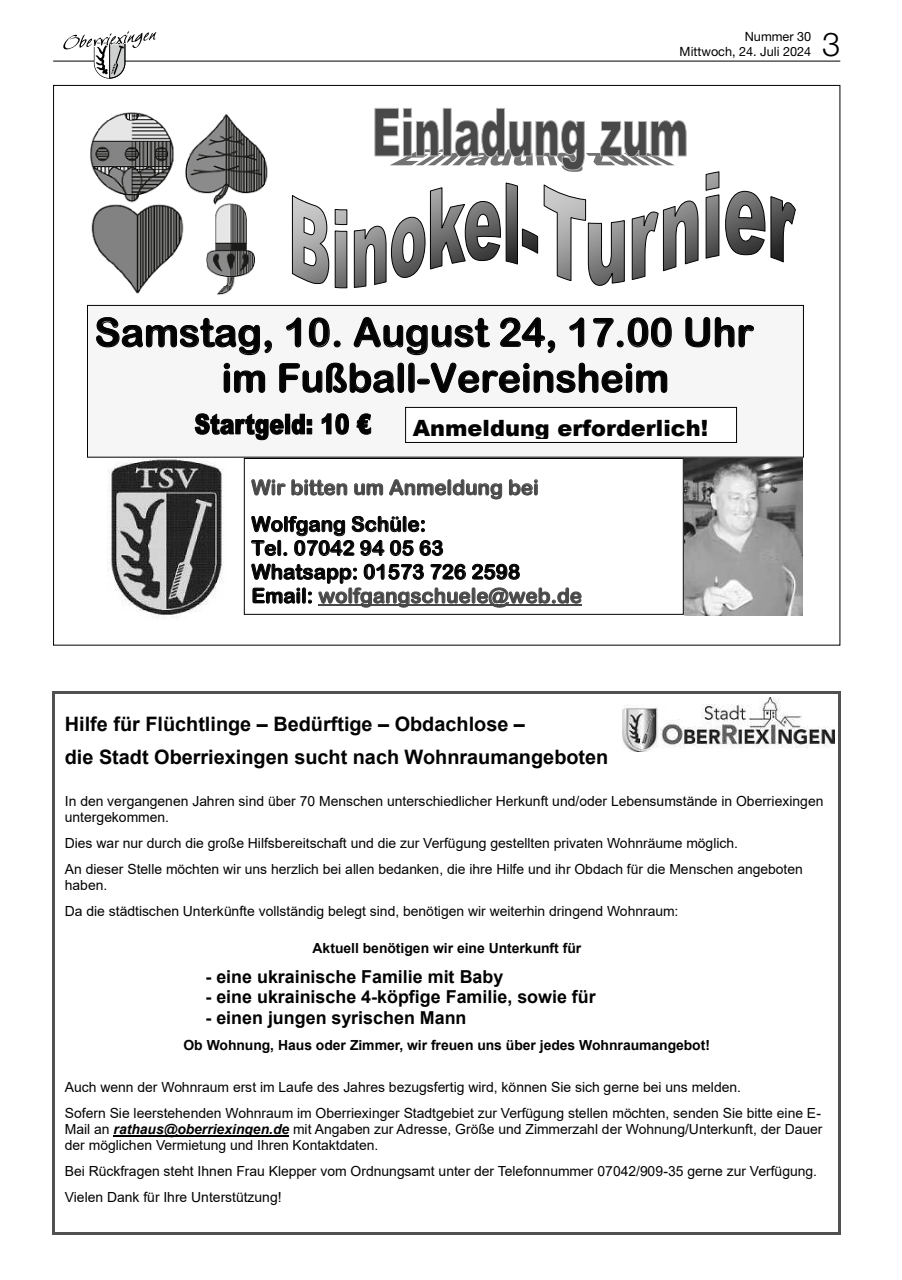
<style>
.page{position:relative;width:902px;height:1280px;background:#fff}
.page>*{position:absolute;margin:0;border:0;box-sizing:border-box;transform-origin:0 0}
.t1{font:39.3px/45.5px "Arial Rounded MT Bold";color:#030303}
.t2{font:300 33px "Helvetica Neue LT Pro";color:#000}
.t3{font:900 22.35px "Arial";color:#030303}
.t4{font:20.55px/23.9px "Arial Rounded MT Bold";color:#030303}
.t5{font:20.55px "Arial Rounded MT Bold";color:#494949}
.t6{font:700 19.95px/32.7px "Arial";color:#030303}
.t7{font:700 17.85px "Arial";color:#030303}
.t8{font:13.95px/26px "Arial";color:#030303}
.t9{font:700 13.95px "Arial";letter-spacing:-.005em;color:#030303}
.t10{font:12.75px/15px "Helvetica Neue LT Pro";color:#000;text-align:right}
.s1{color:#484848}
.s2{font-weight:700;font-style:italic}
</style>
<div class="page">
<hr style="left:53px;top:61px;width:787px;height:1px;background:#000">
<svg style="left:63px;top:31px;width:94px;height:54px"></svg>
<img style="left:90px;top:112px;width:178px;height:183px">
<svg style="left:374px;top:107px;width:313px;height:65px"></svg>
<img style="left:108px;top:457px;width:118px;height:162px">
<img style="left:684px;top:458px;width:118px;height:157px">
<div style="left:244px;top:458px;width:439px;height:157px;border:1px solid #030303"></div>
<svg style="left:251px;top:479px;width:96px;height:17px"></svg>
<svg style="left:354px;top:483px;width:29px;height:12px"></svg>
<svg style="left:389px;top:479px;width:113px;height:20px"></svg>
<svg style="left:509px;top:479px;width:29px;height:17px"></svg>
<svg style="left:251px;top:516px;width:192px;height:40px"></svg>
<svg style="left:251px;top:563px;width:330px;height:45px"></svg>
<hr style="left:318px;top:605px;width:264px;height:1px;background:#484848">
<svg style="left:631px;top:200px;width:67px;height:80px"></svg>
<svg style="left:705px;top:171px;width:91px;height:92px"></svg>
<svg style="left:291px;top:195px;width:56px;height:93px"></svg>
<svg style="left:353px;top:182px;width:272px;height:106px"></svg>
<div style="left:87px;top:305px;width:716px;height:152px;background:#f5f6f5"></div>
<div style="left:87px;top:305px;width:716px;height:152px;border:1px solid #030303"></div>
<svg style="left:96px;top:317px;width:176px;height:39px"></svg>
<svg style="left:286px;top:317px;width:16px;height:31px"></svg>
<svg style="left:308px;top:317px;width:33px;height:31px"></svg>
<svg style="left:353px;top:317px;width:137px;height:39px"></svg>
<svg style="left:500px;top:317px;width:56px;height:37px"></svg>
<svg style="left:569px;top:317px;width:15px;height:31px"></svg>
<svg style="left:593px;top:317px;width:79px;height:31px"></svg>
<svg style="left:685px;top:317px;width:69px;height:31px"></svg>
<svg style="left:223px;top:362px;width:43px;height:31px"></svg>
<svg style="left:279px;top:362px;width:389px;height:31px"></svg>
<div style="left:285px;top:414px;width:5px;height:20px;background:#030303"></div>
<svg style="left:194px;top:413px;width:90px;height:27px"></svg>
<svg style="left:291px;top:413px;width:21px;height:22px"></svg>
<svg style="left:321px;top:413px;width:28px;height:22px"></svg>
<svg style="left:356px;top:413px;width:15px;height:22px"></svg>
<div style="left:405px;top:407px;width:331px;height:35px;background:#fff"></div>
<div style="left:405px;top:407px;width:331px;height:36px;border:1px solid #030303"></div>
<img style="left:622px;top:698px;width:212px;height:53px">
<hr style="left:113px;top:1136px;width:176px;height:1px;background:#030303">
<hr style="left:55px;top:691px;width:783px;height:2px;background:#515151">
<hr style="left:53px;top:693px;width:2px;height:539px;background:#515151">
<hr style="left:838px;top:693px;width:3px;height:539px;background:#515151">
<hr style="left:55px;top:1232px;width:783px;height:2px;background:#515151">
<p class="t10" style="left:679px;top:28px;width:133px">Nummer 30<br>Mittwoch, 24. Juli 2024</p>
<h2 class="t2" style="left:822px;top:24px;width:20px">3</h2>
<h1 class="t1" style="left:221px;top:309px;width:533px;text-indent:-127px">Samstag, 10. August 24, 17.00 Uhr im Fußball-Vereinsheim</h1>
<h3 class="t3" style="left:413px;top:412px;width:297px">Anmeldung erforderlich!</h3>
<h3 class="t5" style="left:251px;top:475px;width:289px">Wir bitten um Anmeldung bei</h3>
<h3 class="t4" style="left:251px;top:512px;width:332px">Wolfgang Schüle:<br>Tel. 07042 94 05 63<br>Whatsapp: 01573 726 2598<br>Email: <span class="s1">wolfgangschuele@web.de</span></h3>
<h3 class="t6" style="left:65px;top:708px;width:545px">Hilfe für Flüchtlinge – Bedürftige – Obdachlose –<br>die Stadt Oberriexingen sucht nach Wohnraumangeboten</h3>
<p class="t8" style="left:65px;top:793px;width:760px;line-height:15.9px">In den vergangenen Jahren sind über 70 Menschen unterschiedlicher Herkunft und/oder Lebensumstände in Oberriexingen untergekommen.</p>
<p class="t8" style="left:65px;top:830px;width:739px">Dies war nur durch die große Hilfsbereitschaft und die zur Verfügung gestellten privaten Wohnräume möglich.<br>An dieser Stelle möchten wir uns herzlich bei allen bedanken, die ihre Hilfe und ihr Obdach für die Menschen angeboten</p>
<p class="t8" style="left:65px;top:872px;width:615px">haben.<br>Da die städtischen Unterkünfte vollständig belegt sind, benötigen wir weiterhin dringend Wohnraum:</p>
<p class="t9" style="left:312px;top:938px;width:270px">Aktuell benötigen wir eine Unterkunft für</p>
<p class="t7" style="left:205px;top:964px;width:299px">- eine ukrainische Familie mit Baby</p>
<p class="t7" style="left:205px;top:984px;width:392px">- eine ukrainische 4-köpfige Familie, sowie für</p>
<p class="t7" style="left:205px;top:1005px;width:262px">- einen jungen syrischen Mann</p>
<p class="t9" style="left:183px;top:1036px;width:528px">Ob Wohnung, Haus oder Zimmer, wir freuen uns über jedes Wohnraumangebot!</p>
<p class="t8" style="left:65px;top:1074px;width:757px">Auch wenn der Wohnraum erst im Laufe des Jahres bezugsfertig wird, können Sie sich gerne bei uns melden.<br>Sofern Sie leerstehenden Wohnraum im Oberriexinger Stadtgebiet zur Verfügung stellen möchten, senden Sie bitte eine E-</p>
<p class="t8" style="left:65px;top:1121px;width:759px;line-height:15.9px">Mail an <span class="s2">rathaus@oberriexingen.de</span> mit Angaben zur Adresse, Größe und Zimmerzahl der Wohnung/Unterkunft, der Dauer der möglichen Vermietung und Ihren Kontaktdaten.</p>
<p class="t8" style="left:65px;top:1158px;width:753px">Bei Rückfragen steht Ihnen Frau Klepper vom Ordnungsamt unter der Telefonnummer 07042/909-35 gerne zur Verfügung.<br>Vielen Dank für Ihre Unterstützung!</p>
</div>
